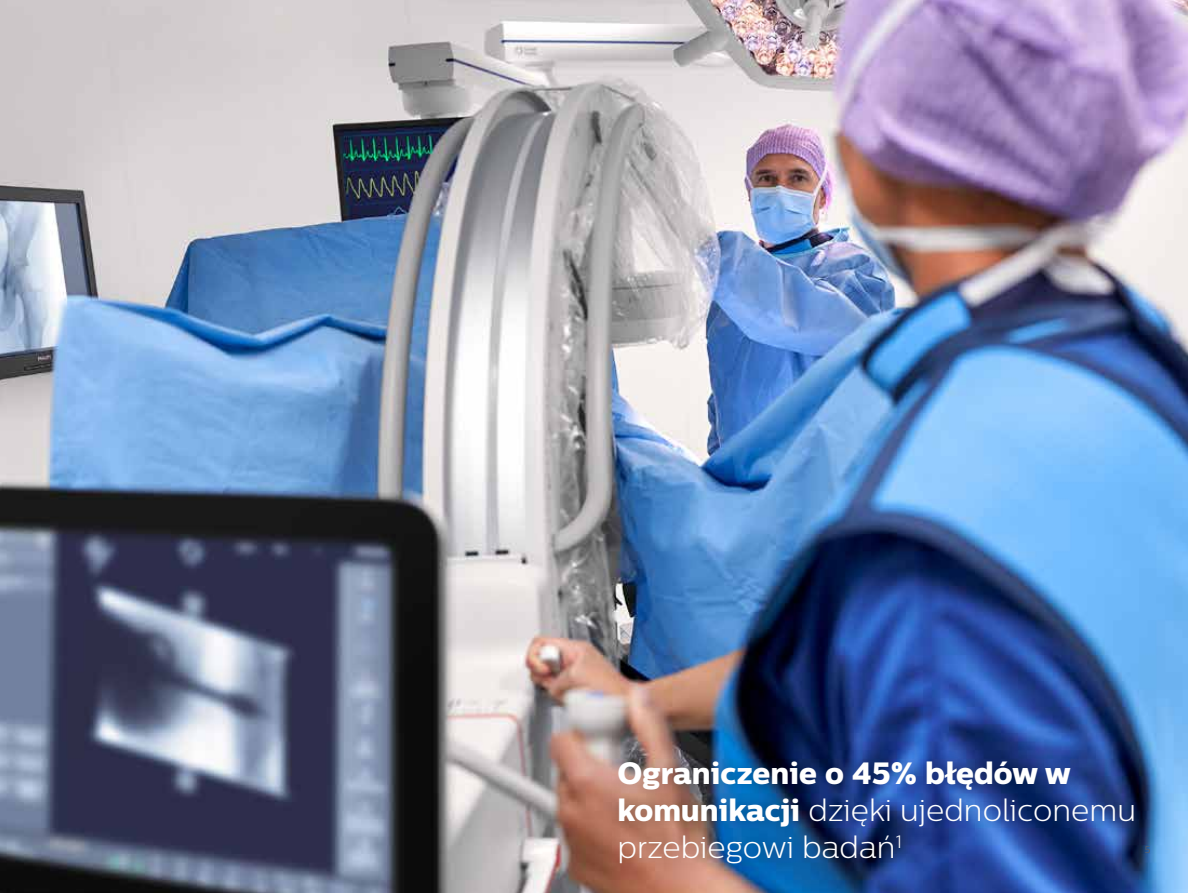
<style>
.page{position:relative;width:1188px;height:893px;background:#fff}
.page>*{position:absolute;margin:0;border:0;box-sizing:border-box;transform-origin:0 0}
.t1{font:300 30.75px/36.9px "Centrale Sans";color:#fff}
.t2{font:30.75px "Centrale Sans X Bold";color:#fff}
.t3{font:9.75px "Centrale Sans";color:#646363}
.s1{font-family:"Centrale Sans X Bold";font-weight:400}
</style>
<div class="page">
<img style="left:0;top:0;width:1188px;height:893px">
<div style="left:605px;top:747px;width:543px;height:130px;background:#000;opacity:.29"></div>
<p class="t2" style="left:618px;top:754px;width:455px">Ograniczenie o 45% błędów w</p>
<p class="t1" style="left:618px;top:791px;width:520px"><span class="s1">komunikacji</span> dzięki ujednoliconemu przebiegowi badań<sup>1</sup></p>
<p class="t3" style="left:1145px;top:844px;width:7px">5</p>
</div>
